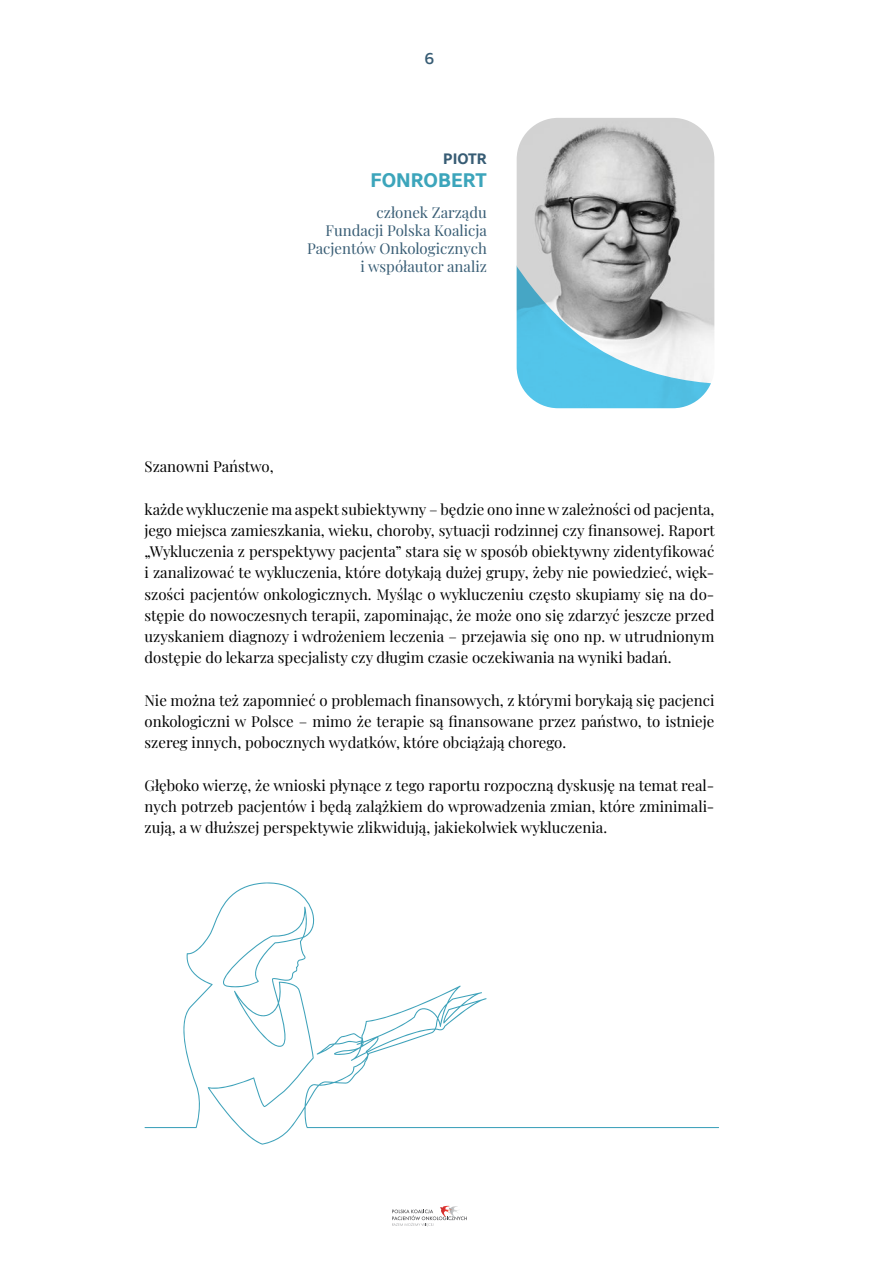
<style>
.page{position:relative;width:893px;height:1263px;background:#fff}
.page>*{position:absolute;margin:0;border:0;box-sizing:border-box;transform-origin:0 0}
.t1{font:700 19.5px "Core Sans N";color:#3ca5bb}
.t2{font:18px "Baloo Bhaijaan 2";color:#375c74}
.t3{font:15px/21.3px "Playfair Display";color:#000;text-align:justify}
.t4{font:15px/18px "Playfair Display";color:#375c74;text-align:right}
.t5{font:700 15px "Core Sans N";color:#375c74}
</style>
<div class="page">
<svg style="left:517px;top:118px;width:197px;height:290px;background:#a6bdc4"></svg>
<svg style="left:145px;top:882px;width:574px;height:262px"></svg>
<svg style="left:392px;top:1206px;width:75px;height:20px"></svg>
<p class="t2" style="left:424px;top:47px;width:11px">6</p>
<p class="t5" style="left:443px;top:149px;width:45px">PIOTR</p>
<h1 class="t1" style="left:371px;top:168px;width:118px">FONROBERT</h1>
<p class="t4" style="left:307px;top:202px;width:181px">członek Zarządu<br>Fundacji Polska Koalicja<br>Pacjentów Onkologicznych i współautor analiz</p>
<p class="t3" style="left:145px;top:454px;width:131px">Szanowni Państwo,</p>
<p class="t3" style="left:145px;top:497px;width:572px">każde wykluczenie ma aspekt subiektywny – będzie ono inne w zależności od pacjenta, jego miejsca zamieszkania, wieku, choroby, sytuacji rodzinnej czy finansowej. Raport „Wykluczenia z perspektywy pacjenta” stara się w sposób obiektywny zidentyfikować i zanalizować te wykluczenia, które dotykają dużej grupy, żeby nie powiedzieć, więk&shy;szości pacjentów onkologicznych. Myśląc o wykluczeniu często skupiamy się na do&shy;stępie do nowoczesnych terapii, zapominając, że może ono się zdarzyć jeszcze przed uzyskaniem diagnozy i wdrożeniem leczenia – przejawia się ono np. w utrudnionym dostępie do lekarza specjalisty czy długim czasie oczekiwania na wyniki badań.</p>
<p class="t3" style="left:145px;top:688px;width:571px">Nie można też zapomnieć o problemach finansowych, z którymi borykają się pacjenci onkologiczni w Polsce – mimo że terapie są finansowane przez państwo, to istnieje szereg innych, pobocznych wydatków, które obciążają chorego.</p>
<p class="t3" style="left:145px;top:773px;width:571px">Głęboko wierzę, że wnioski płynące z tego raportu rozpoczną dyskusję na temat real&shy;nych potrzeb pacjentów i będą zalążkiem do wprowadzenia zmian, które zminimali&shy;zują, a w dłuższej perspektywie zlikwidują, jakiekolwiek wykluczenia.</p>
</div>
